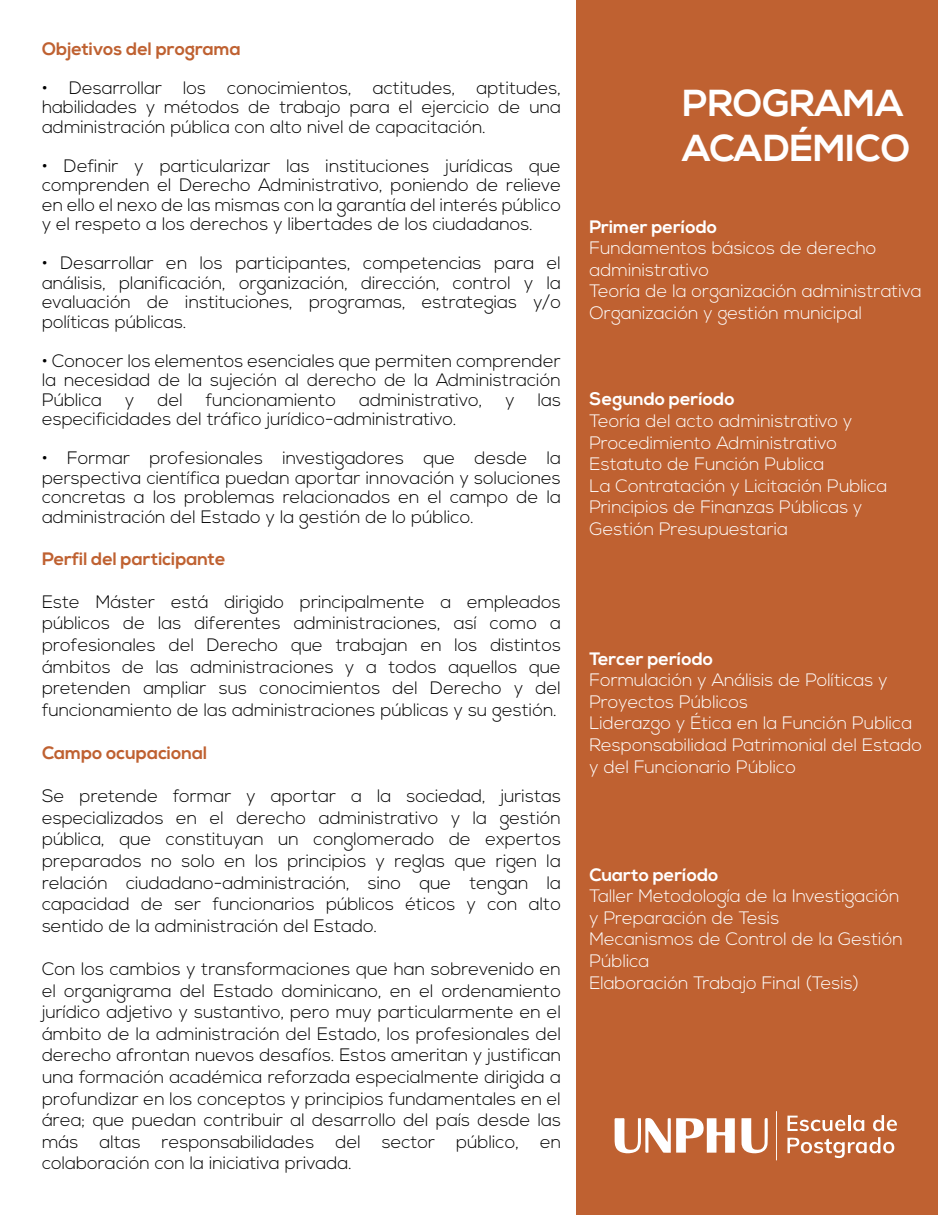
<style>
.page{position:relative;width:945px;height:1215px;background:#fff}
.page>*{position:absolute;margin:0;border:0;box-sizing:border-box;transform-origin:0 0}
.t1{font:700 37.5px/45px "Nexa";color:#fff}
.t2{font:300 18px/21.6px "Nexa";color:#000;text-align:justify}
.t3{font:300 18px/21.6px "Nexa";color:#fff}
.t4{font:700 18px "Nexa";color:#bf6131}
.t5{font:700 18px "Nexa";color:#fff}
</style>
<div class="page">
<div style="left:576px;top:0;width:361px;height:1215px;background:#bf6131"></div>
<svg style="left:741px;top:1118px;width:27px;height:36px"></svg>
<svg style="left:615px;top:1118px;width:120px;height:36px"></svg>
<svg style="left:776px;top:1111px;width:1px;height:50px"></svg>
<svg style="left:787px;top:1115px;width:110px;height:43px"></svg>
<p class="t4" style="left:42px;top:38px;width:200px">Objetivos del programa</p>
<p class="t2" style="left:42px;top:78px;width:521px;line-height:19.5px">• Desarrollar los conocimientos, actitudes, aptitudes, habilidades y métodos de trabajo para el ejercicio de una administración pública con alto nivel de capacitación.</p>
<p class="t2" style="left:42px;top:156px;width:521px;line-height:19.5px">• Definir y particularizar las instituciones jurídicas que comprenden el Derecho Administrativo, poniendo de relieve en ello el nexo de las mismas con la garantía del interés público y el respeto a los derechos y libertades de los ciudadanos.</p>
<p class="t2" style="left:42px;top:254px;width:521px;line-height:19.5px">• Desarrollar en los participantes, competencias para el análisis, planificación, organización, dirección, control y la evaluación de instituciones, programas, estrategias y/o políticas públicas.</p>
<p class="t2" style="left:42px;top:351px;width:520px;line-height:19.5px">• Conocer los elementos esenciales que permiten comprender la necesidad de la sujeción al derecho de la Administración Pública</p>
<p class="t2" style="left:125px;top:389px;width:11px">y</p>
<p class="t2" style="left:158px;top:389px;width:27px">del</p>
<p class="t2" style="left:206px;top:389px;width:132px">funcionamiento</p>
<p class="t2" style="left:359px;top:389px;width:125px">administrativo,</p>
<p class="t2" style="left:505px;top:389px;width:11px">y</p>
<p class="t2" style="left:538px;top:389px;width:25px">las</p>
<p class="t2" style="left:42px;top:409px;width:416px">especificidades del tráfico jurídico-administrativo.</p>
<p class="t2" style="left:42px;top:449px;width:521px;line-height:19.5px">• Formar profesionales investigadores que desde la perspectiva científica puedan aportar innovación y soluciones concretas a los problemas relacionados en el campo de la administración del Estado y la gestión de lo público.</p>
<p class="t4" style="left:42px;top:548px;width:185px">Perfil del participante</p>
<p class="t2" style="left:42px;top:592px;width:521px">Este Máster está dirigido principalmente a empleados públicos de las diferentes administraciones, así como a profesionales del Derecho que trabajan en los distintos ámbitos de las administraciones y a todos aquellos que pretenden ampliar sus conocimientos del Derecho y del funcionamiento de las administraciones públicas y su gestión.</p>
<p class="t4" style="left:42px;top:742px;width:167px">Campo ocupacional</p>
<p class="t2" style="left:42px;top:786px;width:521px">Se pretende formar y aportar a la sociedad, juristas especializados en el derecho administrativo y la gestión pública, que constituyan un conglomerado de expertos preparados no solo en los principios y reglas que rigen la relación ciudadano-administración, sino que tengan la capacidad de ser funcionarios públicos éticos y con alto sentido de la administración del Estado.</p>
<p class="t2" style="left:42px;top:959px;width:521px">Con los cambios y transformaciones que han sobrevenido en el organigrama del Estado dominicano, en el ordenamiento jurídico adjetivo y sustantivo, pero muy particularmente en el ámbito de la administración del Estado, los profesionales del derecho afrontan nuevos desafíos. Estos ameritan y justifican una formación académica reforzada especialmente dirigida a profundizar en los conceptos y principios fundamentales en el área; que puedan contribuir al desarrollo del país desde las más altas responsabilidades del sector público, en colaboración con la iniciativa privada.</p>
<h1 class="t1" style="left:682px;top:81px;width:229px">PROGRAMA<br>ACADÉMICO</h1>
<p class="t5" style="left:590px;top:216px;width:129px">Primer período</p>
<p class="t3" style="left:590px;top:238px;width:334px">Fundamentos básicos de derecho administrativo<br>Teoría de la organización administrativa<br>Organización y gestión municipal</p>
<p class="t5" style="left:590px;top:389px;width:147px">Segundo período</p>
<p class="t3" style="left:590px;top:411px;width:299px">Teoría del acto administrativo y<br>Procedimiento Administrativo<br>Estatuto de Función Publica<br>La Contratación y Licitación Publica<br>Principios de Finanzas Públicas y<br>Gestión Presupuestaria</p>
<p class="t5" style="left:590px;top:648px;width:125px">Tercer período</p>
<p class="t3" style="left:590px;top:670px;width:334px">Formulación y Análisis de Políticas y<br>Proyectos Públicos<br>Liderazgo y Ética en la Función Publica<br>Responsabilidad Patrimonial del Estado y del Funcionario Público</p>
<p class="t5" style="left:590px;top:864px;width:131px">Cuarto período</p>
<p class="t3" style="left:590px;top:886px;width:315px">Taller Metodología de la Investigación y Preparación de Tesis<br>Mecanismos de Control de la Gestión<br>Pública<br>Elaboración Trabajo Final (Tesis)</p>
</div>
